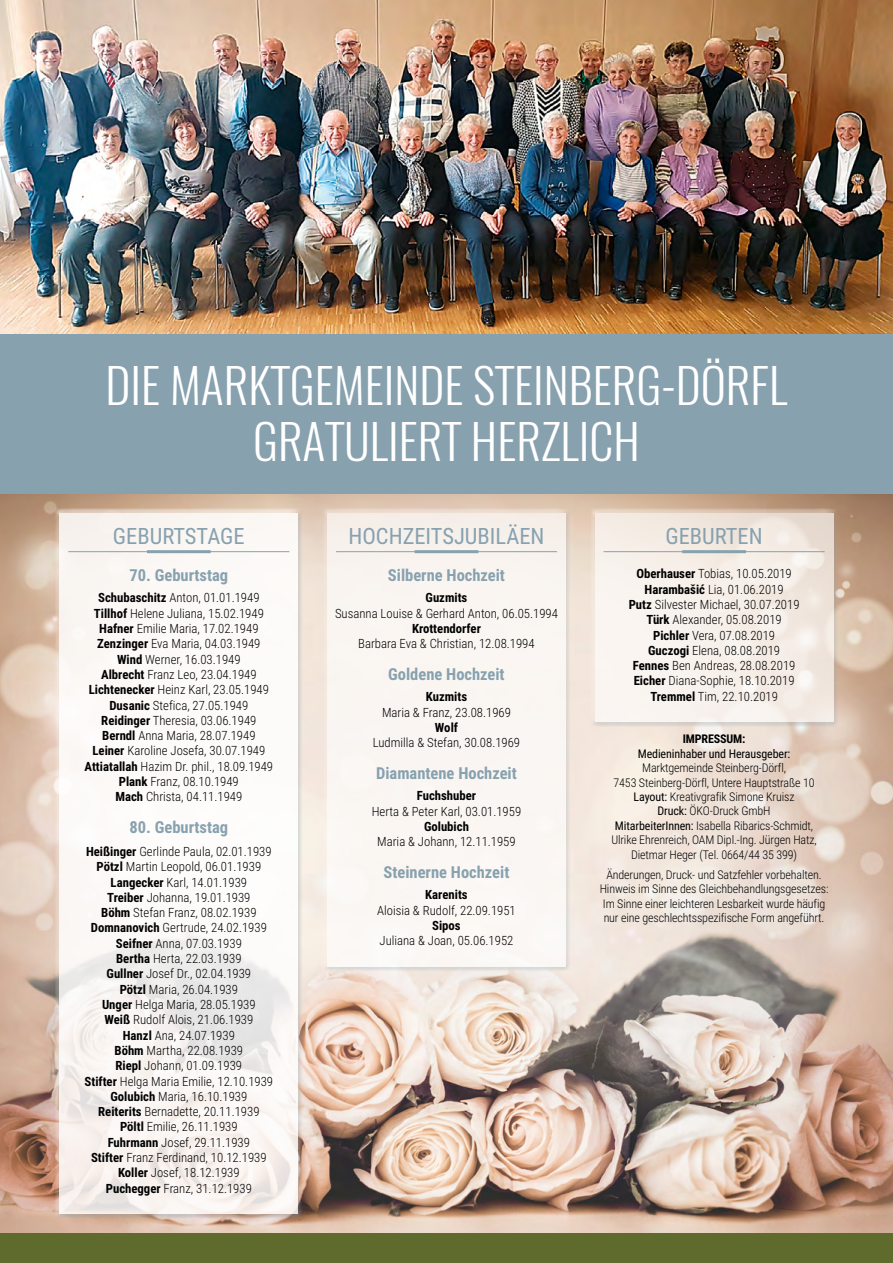
<style>
.page{position:relative;width:893px;height:1263px;background:#fff}
.page>*{position:absolute;margin:0;border:0;box-sizing:border-box;transform-origin:0 0}
.t1{font:300 48px/55.5px "Oswald";color:#fff;text-align:center}
.t2{font:22.5px "Roboto Condensed";color:#87a1af}
.t3{font:700 16.5px "Roboto Condensed";color:#87a1af}
.t4{font:300 12.75px/15.3px "Roboto Condensed";color:#000;text-align:center}
.t5{font:700 12.75px "Roboto Condensed";color:#000}
.t6{font:300 12px/14.4px "Roboto Condensed";letter-spacing:-.01em;color:#000;text-align:center}
.t7{font:12px "Roboto Condensed";letter-spacing:-.01em;color:#000}
.t8{font:700 12px "Roboto Condensed";letter-spacing:-.01em;color:#000}
.s1{font-weight:700}
.s2{font-weight:400}
</style>
<div class="page">
<img style="left:0;top:493px;width:893px;height:740px">
<div style="left:56px;top:510px;width:247px;height:708px;background:#87a1af;opacity:.41"></div>
<svg style="left:60px;top:513px;width:238px;height:701px;fill:#fbf9f6"></svg>
<div style="left:323px;top:510px;width:248px;height:461px;background:#87a1af;opacity:.41"></div>
<div style="left:327px;top:513px;width:239px;height:454px;background:#faf6f2"></div>
<div style="left:591px;top:510px;width:247px;height:216px;background:#87a1af;opacity:.41"></div>
<svg style="left:595px;top:513px;width:238px;height:209px;fill:#f7f0ea"></svg>
<img style="left:0;top:0;width:893px;height:334px">
<div style="left:0;top:1233px;width:893px;height:30px;background:#5e6b2c"></div>
<div style="left:0;top:334px;width:893px;height:159px;background:#87a1af"></div>
<hr style="left:147px;top:550px;width:64px;height:3px;background:#87a1af">
<hr style="left:415px;top:550px;width:63px;height:3px;background:#87a1af">
<hr style="left:682px;top:550px;width:64px;height:3px;background:#87a1af">
<hr style="left:68px;top:551px;width:221px;height:1px;background:#87a1af">
<hr style="left:336px;top:551px;width:221px;height:1px;background:#87a1af">
<hr style="left:603px;top:551px;width:222px;height:1px;background:#87a1af">
<h1 class="t1" style="left:106px;top:358px;width:683px">DIE MARKTGEMEINDE STEINBERG-DÖRFL<br>GRATULIERT HERZLICH</h1>
<h2 class="t2" style="left:113px;top:521px;width:133px">GEBURTSTAGE</h2>
<h2 class="t2" style="left:348px;top:521px;width:197px">HOCHZEITSJUBILÄEN</h2>
<h2 class="t2" style="left:665px;top:521px;width:99px">GEBURTEN</h2>
<p class="t3" style="left:130px;top:564px;width:100px">70. Geburtstag</p>
<p class="t4" style="left:85px;top:590px;width:190px"><span class="s1">Schubaschitz</span> Anton, 01.01.1949<br><span class="s1">Tillhof</span> Helene Juliana, 15.02.1949<br><span class="s1">Hafner</span> Emilie Maria, 17.02.1949<br><span class="s1">Zenzinger</span> Eva Maria, 04.03.1949<br><span class="s1">Wind</span> Werner, 16.03.1949<br><span class="s1">Albrecht</span> Franz Leo, 23.04.1949<br><span class="s1">Lichtenecker</span> Heinz Karl, 23.05.1949<br><span class="s1">Dusanic</span> Stefica, 27.05.1949<br><span class="s1">Reidinger</span> Theresia, 03.06.1949<br><span class="s1">Berndl</span> Anna Maria, 28.07.1949<br><span class="s1">Leiner</span> Karoline Josefa, 30.07.1949<br><span class="s1">Attiatallah</span> Hazim Dr. phil., 18.09.1949<br><span class="s1">Plank</span> Franz, 08.10.1949<br><span class="s1">Mach</span> Christa, 04.11.1949</p>
<p class="t3" style="left:130px;top:816px;width:100px">80. Geburtstag</p>
<p class="t4" style="left:85px;top:843px;width:190px"><span class="s1">Heißinger</span> Gerlinde Paula, 02.01.1939<br><span class="s1">Pötzl</span> Martin Leopold, 06.01.1939<br><span class="s1">Langecker</span> Karl, 14.01.1939<br><span class="s1">Treiber</span> Johanna, 19.01.1939<br><span class="s1">Böhm</span> Stefan Franz, 08.02.1939<br><span class="s1">Domnanovich</span> Gertrude, 24.02.1939<br><span class="s1">Seifner</span> Anna, 07.03.1939<br><span class="s1">Bertha</span> Herta, 22.03.1939<br><span class="s1">Gullner</span> Josef Dr., 02.04.1939<br><span class="s1">Pötzl</span> Maria, 26.04.1939<br><span class="s1">Unger</span> Helga Maria, 28.05.1939<br><span class="s1">Weiß</span> Rudolf Alois, 21.06.1939<br><span class="s1">Hanzl</span> Ana, 24.07.1939<br><span class="s1">Böhm</span> Martha, 22.08.1939<br><span class="s1">Riepl</span> Johann, 01.09.1939<br><span class="s1">Stifter</span> Helga Maria Emilie, 12.10.1939<br><span class="s1">Golubich</span> Maria, 16.10.1939<br><span class="s1">Reiterits</span> Bernadette, 20.11.1939<br><span class="s1">Pöltl</span> Emilie, 26.11.1939<br><span class="s1">Fuhrmann</span> Josef, 29.11.1939<br><span class="s1">Stifter</span> Franz Ferdinand, 10.12.1939<br><span class="s1">Koller</span> Josef, 18.12.1939<br><span class="s1">Puchegger</span> Franz, 31.12.1939</p>
<p class="t3" style="left:388px;top:564px;width:119px">Silberne Hochzeit</p>
<p class="t5" style="left:426px;top:589px;width:43px">Guzmits</p>
<p class="t4" style="left:335px;top:605px;width:224px">Susanna Louise &amp; Gerhard Anton, 06.05.1994</p>
<p class="t5" style="left:412px;top:620px;width:70px">Krottendorfer</p>
<p class="t4" style="left:358px;top:636px;width:178px">Barbara Eva &amp; Christian, 12.08.1994</p>
<p class="t3" style="left:388px;top:663px;width:118px">Goldene Hochzeit</p>
<p class="t5" style="left:426px;top:688px;width:43px">Kuzmits</p>
<p class="t4" style="left:382px;top:704px;width:130px">Maria &amp; Franz, 23.08.1969</p>
<p class="t5" style="left:435px;top:719px;width:25px">Wolf</p>
<p class="t4" style="left:373px;top:735px;width:149px">Ludmilla &amp; Stefan, 30.08.1969</p>
<p class="t3" style="left:376px;top:762px;width:142px">Diamantene Hochzeit</p>
<p class="t5" style="left:417px;top:787px;width:61px">Fuchshuber</p>
<p class="t4" style="left:372px;top:803px;width:151px">Herta &amp; Peter Karl, 03.01.1959</p>
<p class="t5" style="left:424px;top:818px;width:46px">Golubich</p>
<p class="t4" style="left:377px;top:834px;width:140px">Maria &amp; Johann, 12.11.1959</p>
<p class="t3" style="left:384px;top:861px;width:127px">Steinerne Hochzeit</p>
<p class="t5" style="left:425px;top:886px;width:44px">Karenits</p>
<p class="t4" style="left:377px;top:902px;width:140px">Aloisia &amp; Rudolf, 22.09.1951</p>
<p class="t5" style="left:432px;top:917px;width:30px">Sipos</p>
<p class="t4" style="left:380px;top:933px;width:135px">Juliana &amp; Joan, 05.06.1952</p>
<p class="t4" style="left:629px;top:566px;width:172px"><span class="s1">Oberhauser</span> Tobias, 10.05.2019<br><span class="s1">Harambašić</span> Lia, 01.06.2019<br><span class="s1">Putz</span> Silvester Michael, 30.07.2019<br><span class="s1">Türk</span> Alexander, 05.08.2019<br><span class="s1">Pichler</span> Vera, 07.08.2019<br><span class="s1">Guczogi</span> Elena, 08.08.2019<br><span class="s1">Fennes</span> Ben Andreas, 28.08.2019<br><span class="s1">Eicher</span> Diana-Sophie, 18.10.2019<br><span class="s1">Tremmel</span> Tim, 22.10.2019</p>
<p class="t8" style="left:683px;top:731px;width:64px">IMPRESSUM:</p>
<p class="t7" style="left:638px;top:745px;width:154px">Medieninhaber und Herausgeber:</p>
<p class="t6" style="left:611px;top:760px;width:207px">Marktgemeinde Steinberg-Dörfl,<br>7453 Steinberg-Dörfl, Untere Hauptstraße 10<br><span class="s2">Layout:</span> Kreativgrafik Simone Kruisz<br><span class="s2">Druck:</span> ÖKO-Druck GmbH<br><span class="s2">MitarbeiterInnen:</span> Isabella Ribarics-Schmidt, Ulrike Ehrenreich, OAM Dipl.-Ing. Jürgen Hatz, Dietmar Heger (Tel. 0664/44 35 399)</p>
<p class="t6" style="left:600px;top:867px;width:230px">Änderungen, Druck- und Satzfehler vorbehalten.<br>Hinweis im Sinne des Gleichbehandlungsgesetzes:<br>Im Sinne einer leichteren Lesbarkeit wurde häufig nur eine geschlechtsspezifische Form angeführt.</p>
</div>
